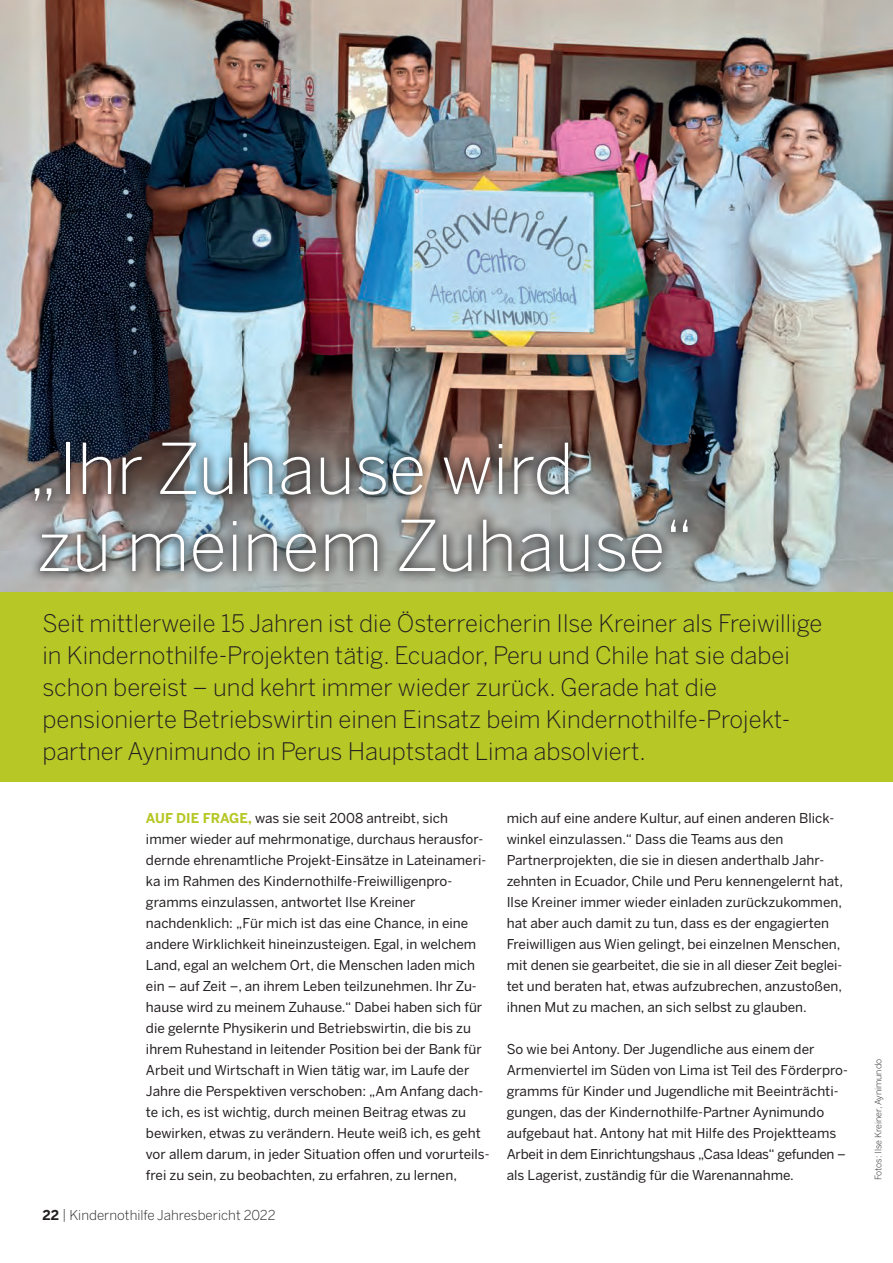
<style>
.page{position:relative;width:893px;height:1263px;background:#fff}
.page>*{position:absolute;margin:0;border:0;box-sizing:border-box;transform-origin:0 0}
.t1{font:300 69.3px/76.9px "Benton Sans";color:#fff}
.t2{font:300 24px/32px "Benton Sans";color:#231f20}
.t3{font:13.5px/21px "Benton Sans";color:#231f20}
.t4{font:300 13.5px "Benton Sans";color:#231f20}
.t5{font:300 9px "Benton Sans";color:#231f20}
.s1{font-weight:700;color:#b6c726}
.s2{font-weight:700}
</style>
<div class="page">
<div style="left:0;top:592px;width:893px;height:189px;background:#b6c726"></div>
<img style="left:0;top:0;width:893px;height:592px">
<img style="left:24px;top:431px;width:675px;height:152px">
<h1 class="t1" style="left:28px;top:430px;width:668px">„Ihr Zuhause wird<br>zu meinem Zuhause“</h1>
<p class="t2" style="left:43px;top:607px;width:781px">Seit mittlerweile 15 Jahren ist die Österreicherin Ilse Kreiner als Freiwillige in Kindernothilfe-Projekten tätig. Ecuador, Peru und Chile hat sie dabei schon bereist – und kehrt immer wieder zurück. Gerade hat die pensionierte Betriebswirtin einen Einsatz beim Kindernothilfe-Projekt&shy;partner Aynimundo in Perus Hauptstadt Lima absolviert.</p>
<p class="t3" style="left:146px;top:807px;width:345px"><span class="s1">AUF DIE FRAGE,</span> was sie seit 2008 antreibt, sich immer wieder auf mehrmonatige, durchaus herausfor&shy;dernde ehrenamtliche Projekt-Einsätze in Lateinameri&shy;ka im Rahmen des Kindernothilfe-Freiwilligenpro&shy;gramms einzulassen, antwortet Ilse Kreiner nachdenklich: „Für mich ist das eine Chance, in eine andere Wirklichkeit hineinzusteigen. Egal, in welchem Land, egal an welchem Ort, die Menschen laden mich ein – auf Zeit –, an ihrem Leben teilzunehmen. Ihr Zu&shy;hause wird zu meinem Zuhause.“ Dabei haben sich für die gelernte Physikerin und Betriebswirtin, die bis zu ihrem Ruhestand in leitender Position bei der Bank für Arbeit und Wirtschaft in Wien tätig war, im Laufe der Jahre die Perspektiven verschoben: „Am Anfang dach&shy;te ich, es ist wichtig, durch meinen Beitrag etwas zu bewirken, etwas zu verändern. Heute weiß ich, es geht vor allem darum, in jeder Situation offen und vorurteils&shy;frei zu sein, zu beobachten, zu erfahren, zu lernen,</p>
<p class="t3" style="left:507px;top:807px;width:338px">mich auf eine andere Kultur, auf einen anderen Blick&shy;winkel einzulassen.“ Dass die Teams aus den Partnerprojekten, die sie in diesen anderthalb Jahr&shy;zehnten in Ecuador, Chile und Peru kennengelernt hat, Ilse Kreiner immer wieder einladen zurückzukommen, hat aber auch damit zu tun, dass es der engagierten Freiwilligen aus Wien gelingt, bei einzelnen Menschen, mit denen sie gearbeitet, die sie in all dieser Zeit beglei&shy;tet und beraten hat, etwas aufzubrechen, anzustoßen, ihnen Mut zu machen, an sich selbst zu glauben.</p>
<p class="t3" style="left:507px;top:1039px;width:343px">So wie bei Antony. Der Jugendliche aus einem der Armenviertel im Süden von Lima ist Teil des Förderpro&shy;gramms für Kinder und Jugendliche mit Beeinträchti&shy;gungen, das der Kindernothilfe-Partner Aynimundo aufgebaut hat. Antony hat mit Hilfe des Projektteams Arbeit in dem Einrichtungshaus „Casa Ideas“ gefunden – als Lagerist, zuständig für die Warenannahme.</p>
<p class="t4" style="left:43px;top:1207px;width:235px"><span class="s2">22</span> | Kindernothilfe Jahresbericht 2022</p>
<p class="t5" style="left:873px;top:1180px;width:123px;rotate:-90deg">Fotos: Ilse Kreiner, Aynimundo</p>
</div>
